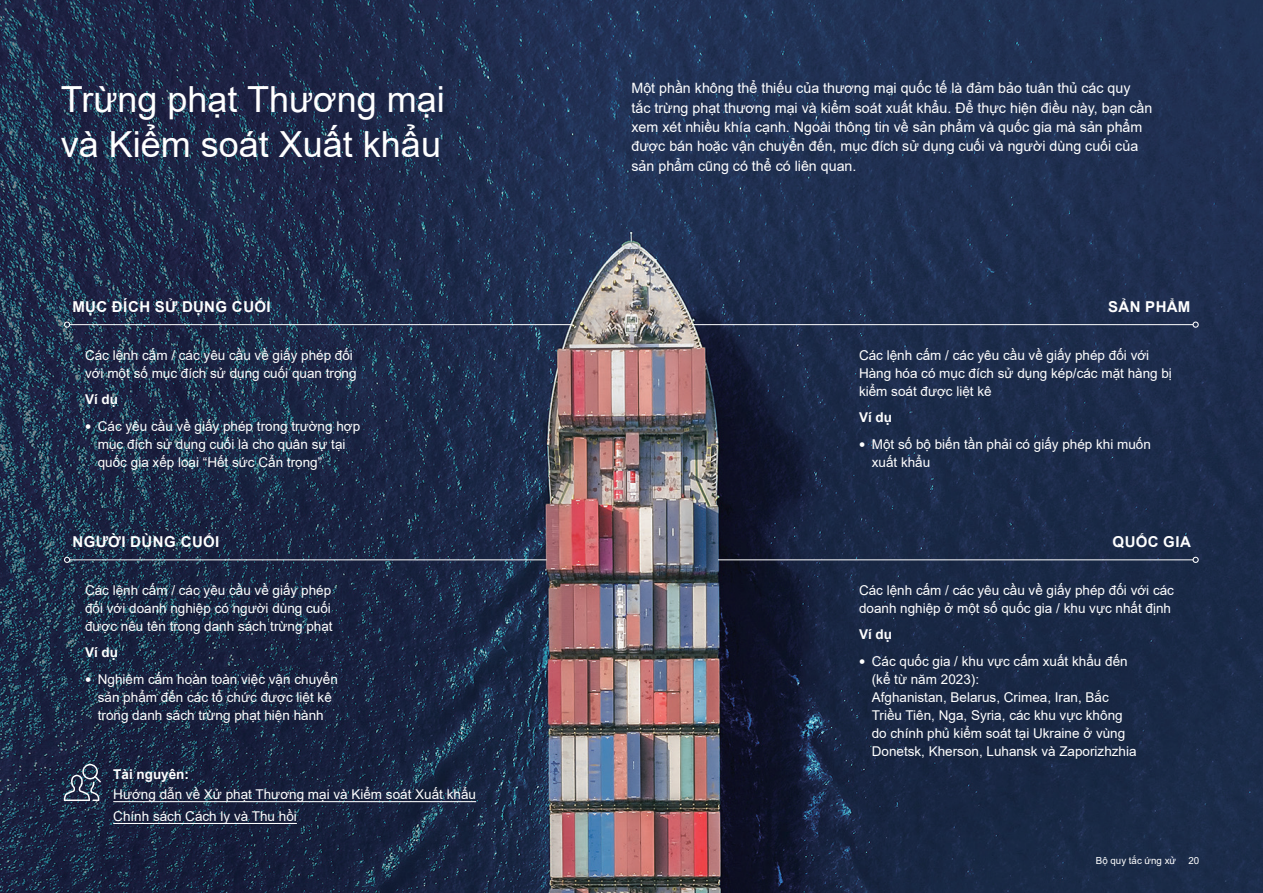
<style>
.page{position:relative;width:1263px;height:893px;background:#fff}
.page>*{position:absolute;margin:0;border:0;box-sizing:border-box;transform-origin:0 0}
.t1{font:36px/45px "Arial";color:#fff}
.t2{font:700 15px "Arial";letter-spacing:.02em;color:#fff}
.t3{font:14.25px/19.5px "Arial";color:#fff}
.t4{font:13.5px/18px "Arial";color:#fff}
.t5{font:700 13.5px "Arial";color:#fff}
.t6{font:9.75px "Arial";color:#fff}
.s1{font-family:"Tahoma"}
</style>
<div class="page">
<img style="left:0;top:0;width:1263px;height:893px">
<hr style="left:70px;top:324px;width:502px;height:1px;background:#fff">
<svg style="left:64px;top:322px;width:6px;height:6px"></svg>
<hr style="left:692px;top:324px;width:501px;height:1px;background:#fff">
<div style="left:1192px;top:322px;width:7px;height:6px;border:1px solid #fff;border-radius:50%"></div>
<hr style="left:70px;top:560px;width:477px;height:1px;background:#fff">
<svg style="left:64px;top:557px;width:6px;height:6px"></svg>
<hr style="left:718px;top:560px;width:475px;height:1px;background:#fff">
<div style="left:1192px;top:557px;width:7px;height:6px;border:1px solid #fff;border-radius:50%"></div>
<hr style="left:113px;top:801px;width:363px;height:1px;background:#fff">
<hr style="left:113px;top:823px;width:184px;height:1px;background:#fff">
<svg style="left:64px;top:764px;width:37px;height:37px"></svg>
<h1 class="t1" style="left:61px;top:77px;width:385px">Trừng phạt Thương mại và Kiểm soát Xuất khẩu</h1>
<p class="t3" style="left:631px;top:78px;width:522px">Một phần không thể thiếu của thương mại quốc tế là đảm bảo tuân thủ các quy tắc trừng phạt thương mại và kiểm soát xuất khẩu. Để thực hiện điều này, bạn cần xem xét nhiều khía cạnh. Ngoài thông tin về sản phẩm và quốc gia mà sản phẩm được bán hoặc vận chuyển đến, mục đích sử dụng cuối và người dùng cuối của sản phẩm cũng có thể có liên quan.</p>
<p class="t2" style="left:73px;top:296px;width:199px">MỤC ĐÍCH SỬ DỤNG CUỐI</p>
<p class="t2" style="left:1108px;top:296px;width:84px">SẢN PHẨM</p>
<p class="t4" style="left:85px;top:346px;width:273px">Các lệnh cấm / các yêu cầu về giấy phép đối với một số mục đích sử dụng cuối quan trọng</p>
<p class="t5" style="left:85px;top:390px;width:35px">Ví dụ</p>
<p class="t4" style="left:98px;top:417px;width:264px;text-indent:-13px"><span class="s1">•</span> Các yêu cầu về giấy phép trong trường hợp mục đích sử dụng cuối là cho quân sự tại quốc gia xếp loại “Hết sức Cẩn trọng”</p>
<p class="t4" style="left:859px;top:346px;width:314px">Các lệnh cấm / các yêu cầu về giấy phép đối với<br>Hàng hóa có mục đích sử dụng kép/các mặt hàng bị kiểm soát được liệt kê</p>
<p class="t5" style="left:859px;top:408px;width:35px">Ví dụ</p>
<p class="t4" style="left:872px;top:435px;width:281px;text-indent:-13px"><span class="s1">•</span> Một số bộ biến tần phải có giấy phép khi muốn xuất khẩu</p>
<p class="t2" style="left:73px;top:532px;width:148px">NGƯỜI DÙNG CUỐI</p>
<p class="t2" style="left:1112px;top:532px;width:80px">QUỐC GIA</p>
<p class="t4" style="left:859px;top:581px;width:316px">Các lệnh cấm / các yêu cầu về giấy phép đối với các doanh nghiệp ở một số quốc gia / khu vực nhất định</p>
<p class="t5" style="left:859px;top:625px;width:35px">Ví dụ</p>
<p class="t4" style="left:872px;top:652px;width:266px;text-indent:-13px"><span class="s1">•</span> Các quốc gia / khu vực cấm xuất khẩu đến (kể từ năm 2023):<br>Afghanistan, Belarus, Crimea, Iran, Bắc Triều Tiên, Nga, Syria, các khu vực không do chính phủ kiểm soát tại Ukraine ở vùng Donetsk, Kherson, Luhansk và Zaporizhzhia</p>
<p class="t4" style="left:85px;top:581px;width:249px">Các lệnh cấm / các yêu cầu về giấy phép đối với doanh nghiệp có người dùng cuối được nêu tên trong danh sách trừng phạt</p>
<p class="t5" style="left:85px;top:643px;width:35px">Ví dụ</p>
<p class="t4" style="left:85px;top:670px;width:254px;text-align:center"><span class="s1">•</span> Nghiêm cấm hoàn toàn việc vận chuyển sản phẩm đến các tổ chức được liệt kê trong danh sách trừng phạt hiện hành</p>
<p class="t5" style="left:113px;top:764px;width:77px">Tài nguyên:</p>
<p class="t4" style="left:113px;top:784px;width:364px;line-height:21.8px">Hướng dẫn về Xử phạt Thương mại và Kiểm soát Xuất khẩu<br>Chính sách Cách ly và Thu hồi</p>
<p class="t6" style="left:1096px;top:853px;width:82px">Bộ quy tắc ứng xử</p>
<p class="t6" style="left:1188px;top:853px;width:12px">20</p>
</div>
